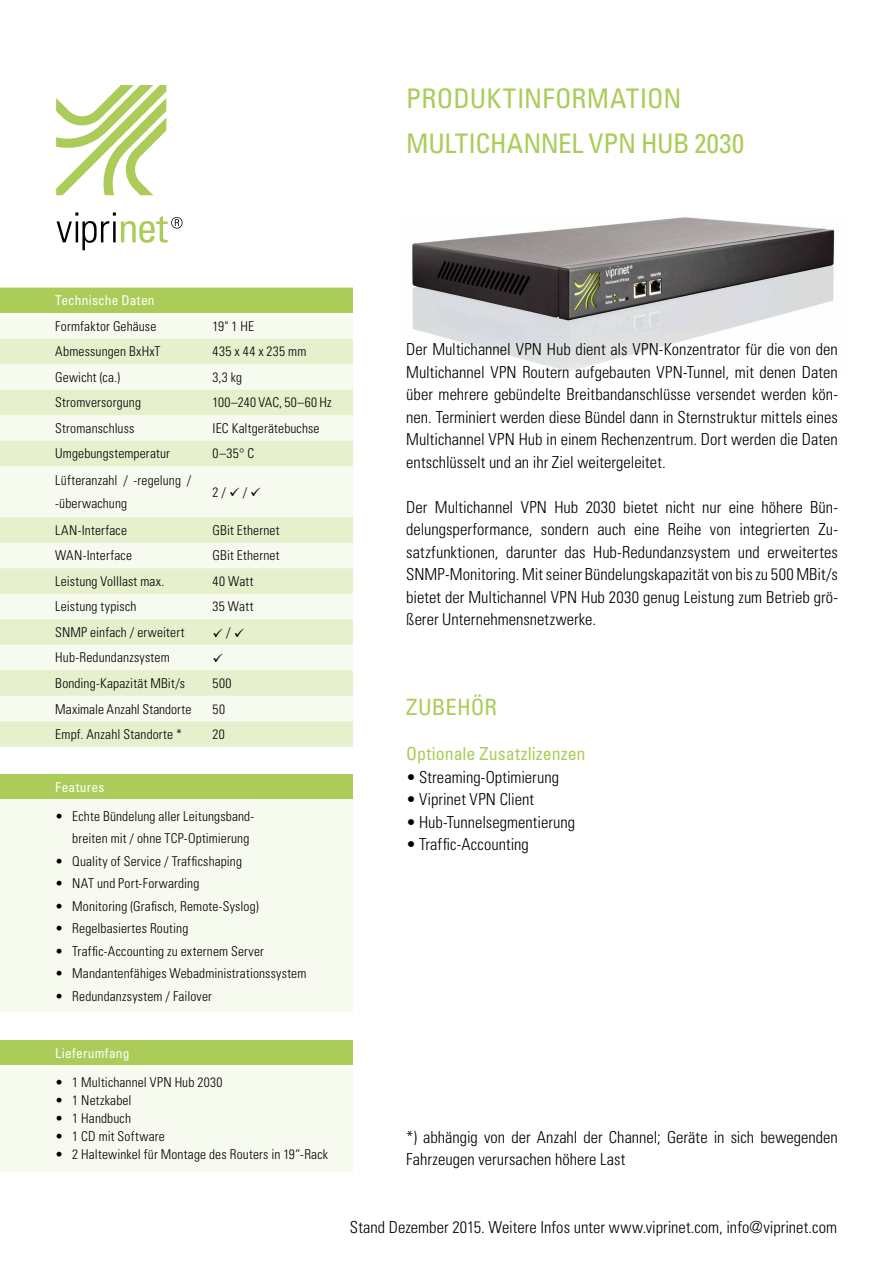
<style>
.page{position:relative;width:893px;height:1263px;background:#fff}
.page>*{position:absolute;margin:0;border:0;box-sizing:border-box;transform-origin:0 0}
.t1{font:condensed 27px/45px "Univers LT Std";color:#abcc58}
.t2{font:condensed 22.5px "Univers LT Std";color:#abcc58}
.t3{font:condensed 18px "Univers LT Std";color:#abcc58}
.t4{font:300 condensed 16.5px/22.5px "Univers LT Std";color:#000;text-align:justify}
.t5{font:300 condensed 13.5px/22.5px "Univers LT Std";letter-spacing:.01em;color:#000}
.t6{font:condensed 13.5px "Univers LT Std";letter-spacing:.015em;color:#fff}
</style>
<div class="page">
<img style="left:412px;top:217px;width:423px;height:154px">
<svg style="left:56px;top:85px;width:110px;height:110px"></svg>
<svg style="left:57px;top:212px;width:126px;height:38px"></svg>
<div style="left:0;top:1040px;width:353px;height:25px;background:#abcc58"></div>
<div style="left:0;top:1065px;width:353px;height:107px;background:#f7faee"></div>
<div style="left:0;top:288px;width:353px;height:25px;background:#abcc58"></div>
<div style="left:0;top:313px;width:353px;height:26px;background:#f7faee"></div>
<svg style="left:0;top:339px;width:353px;height:408px;background:#eef5dd"></svg>
<div style="left:0;top:774px;width:353px;height:26px;background:#abcc58"></div>
<div style="left:0;top:800px;width:353px;height:212px;background:#f7faee"></div>
<svg style="left:214px;top:654px;width:9px;height:9px"></svg>
<h1 class="t1" style="left:406px;top:75px;width:339px">PRODUKTINFORMATION<br>MULTICHANNEL VPN HUB 2030</h1>
<p class="t6" style="left:55px;top:292px;width:101px">Technische Daten</p>
<p class="t5" style="left:55px;top:315px;width:103px">Formfaktor Gehäuse</p>
<p class="t5" style="left:213px;top:315px;width:43px">19" 1 HE</p>
<p class="t5" style="left:55px;top:340px;width:107px">Abmessungen BxHxT</p>
<p class="t5" style="left:213px;top:340px;width:95px">435 x 44 x 235 mm</p>
<p class="t5" style="left:55px;top:366px;width:66px">Gewicht (ca.)</p>
<p class="t5" style="left:213px;top:366px;width:31px">3,3 kg</p>
<p class="t5" style="left:55px;top:391px;width:87px">Stromversorgung</p>
<p class="t5" style="left:213px;top:391px;width:121px">100–240 VAC, 50–60 Hz</p>
<p class="t5" style="left:55px;top:417px;width:81px">Stromanschluss</p>
<p class="t5" style="left:213px;top:417px;width:108px">IEC Kaltgerätebuchse</p>
<p class="t5" style="left:55px;top:442px;width:116px">Umgebungstemperatur</p>
<p class="t5" style="left:213px;top:442px;width:43px">0–35° C</p>
<p class="t5" style="left:55px;top:469px;width:138px">Lüfteranzahl / -regelung / -überwachung</p>
<p class="t5" style="left:213px;top:481px;width:50px">2 / ✓ / ✓</p>
<p class="t5" style="left:55px;top:519px;width:73px">LAN-Interface</p>
<p class="t5" style="left:213px;top:519px;width:68px">GBit Ethernet</p>
<p class="t5" style="left:55px;top:544px;width:78px">WAN-Interface</p>
<p class="t5" style="left:213px;top:544px;width:68px">GBit Ethernet</p>
<p class="t5" style="left:55px;top:570px;width:111px">Leistung Volllast max.</p>
<p class="t5" style="left:213px;top:570px;width:43px">40 Watt</p>
<p class="t5" style="left:55px;top:595px;width:83px">Leistung typisch</p>
<p class="t5" style="left:213px;top:595px;width:42px">35 Watt</p>
<p class="t5" style="left:55px;top:621px;width:131px">SNMP einfach / erweitert</p>
<p class="t5" style="left:213px;top:621px;width:33px">✓ / ✓</p>
<p class="t5" style="left:55px;top:646px;width:116px">Hub-Redundanzsystem</p>
<p class="t5" style="left:55px;top:672px;width:131px">Bonding-Kapazität MBit/s</p>
<p class="t5" style="left:213px;top:672px;width:20px">500</p>
<p class="t5" style="left:55px;top:697px;width:138px">Maximale Anzahl Standorte</p>
<p class="t5" style="left:213px;top:697px;width:14px">50</p>
<p class="t5" style="left:55px;top:723px;width:128px">Empf. Anzahl Standorte *</p>
<p class="t5" style="left:213px;top:723px;width:14px">20</p>
<p class="t6" style="left:55px;top:778px;width:51px">Features</p>
<p class="t5" style="left:72px;top:805px;width:183px;text-indent:-17px">• Echte Bündelung aller Leitungsband&shy;breiten mit / ohne TCP-Optimierung</p>
<p class="t5" style="left:55px;top:850px;width:188px">• Quality of Service / Trafficshaping</p>
<p class="t5" style="left:55px;top:872px;width:146px">• NAT und Port-Forwarding</p>
<p class="t5" style="left:55px;top:895px;width:205px">• Monitoring (Grafisch, Remote-Syslog)</p>
<p class="t5" style="left:55px;top:917px;width:135px">• Regelbasiertes Routing</p>
<p class="t5" style="left:55px;top:940px;width:210px">• Traffic-Accounting zu externem Server</p>
<p class="t5" style="left:55px;top:962px;width:253px">• Mandantenfähiges Webadministrationssystem</p>
<p class="t5" style="left:55px;top:985px;width:158px">• Redundanzsystem / Failover</p>
<p class="t6" style="left:55px;top:1044px;width:76px">Lieferumfang</p>
<p class="t5" style="left:55px;top:1071px;width:169px">• 1 Multichannel VPN Hub 2030</p>
<p class="t5" style="left:55px;top:1089px;width:78px">• 1 Netzkabel</p>
<p class="t5" style="left:55px;top:1107px;width:77px">• 1 Handbuch</p>
<p class="t5" style="left:55px;top:1125px;width:111px">• 1 CD mit Software</p>
<p class="t5" style="left:55px;top:1143px;width:274px">• 2 Haltewinkel für Montage des Routers in 19“-Rack</p>
<p class="t4" style="left:406px;top:338px;width:433px">Der Multichannel VPN Hub dient als VPN-Konzentrator für die von den Multichannel VPN Routern aufgebauten VPN-Tunnel, mit denen Daten über mehrere gebündelte Breitbandanschlüsse versendet werden kön&shy;nen. Terminiert werden diese Bündel dann in Sternstruktur mittels eines Multichannel VPN Hub in einem Rechenzentrum. Dort werden die Daten entschlüsselt und an ihr Ziel weitergeleitet.</p>
<p class="t4" style="left:406px;top:496px;width:433px">Der Multichannel VPN Hub 2030 bietet nicht nur eine höhere Bün&shy;delungsperformance, sondern auch eine Reihe von integrierten Zu&shy;satzfunktionen, darunter das Hub-Redundanzsystem und erweitertes SNMP-Monitoring. Mit seiner Bündelungskapazität von bis zu 500 MBit/s bietet der Multichannel VPN Hub 2030 genug Leistung zum Betrieb grö&shy;ßerer Unternehmensnetzwerke.</p>
<h2 class="t2" style="left:406px;top:693px;width:92px">ZUBEHÖR</h2>
<p class="t3" style="left:406px;top:742px;width:181px">Optionale Zusatzlizenzen</p>
<p class="t4" style="left:406px;top:765px;width:154px">• Streaming-Optimierung</p>
<p class="t4" style="left:406px;top:788px;width:129px">• Viprinet VPN Client</p>
<p class="t4" style="left:406px;top:811px;width:170px">• Hub-Tunnelsegmentierung</p>
<p class="t4" style="left:406px;top:833px;width:124px">• Traffic-Accounting</p>
<p class="t4" style="left:406px;top:1126px;width:433px">*) abhängig von der Anzahl der Channel; Geräte in sich bewegenden<br>Fahrzeugen verursachen höhere Last</p>
<p class="t4" style="left:350px;top:1215px;width:489px">Stand Dezember 2015. Weitere Infos unter www.viprinet.com, info@viprinet.com</p>
</div>
